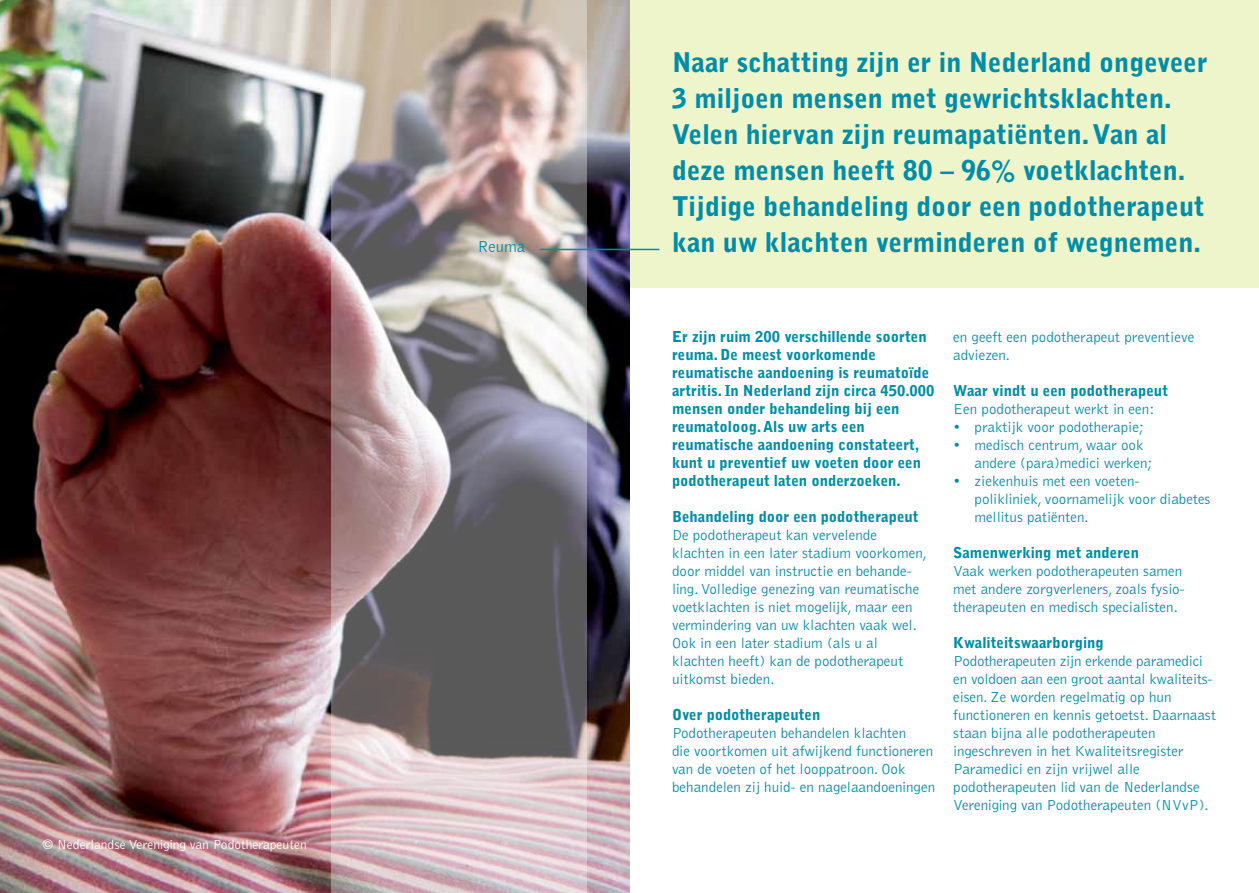
<style>
.page{position:relative;width:1259px;height:893px;background:#fff}
.page>*{position:absolute;margin:0;border:0;box-sizing:border-box;transform-origin:0 0}
.t1{font:900 27px/36px "Bell Gothic";color:#008da8}
.t2{font:300 16.5px "Bell Gothic";color:#008da8}
.t3{font:300 15px/18px "Bell Gothic";color:#008da8}
.t4{font:900 15px/18px "Bell Gothic";color:#008da8}
.t5{font:300 13.5px "Bell Gothic";color:#fff}
</style>
<div class="page">
<div style="left:629px;top:0;width:630px;height:288px;background:#eff5cb"></div>
<img style="left:0;top:0;width:629px;height:893px">
<img style="left:332px;top:0;width:255px;height:893px">
<hr style="left:540px;top:249px;width:119px;height:1px;background:#008da8">
<p class="t5" style="left:43px;top:838px;width:266px">© Nederlandse Vereniging van Podotherapeuten</p>
<h1 class="t1" style="left:672px;top:45px;width:537px">Naar schatting zijn er in Nederland ongeveer 3 miljoen mensen met gewrichtsklachten.<br>Velen hiervan zijn reumapatiënten. Van al deze mensen heeft 80 – 96% voetklachten.<br>Tijdige behandeling door een podotherapeut</h1>
<p class="t2" style="left:477px;top:238px;width:49px">Reuma</p>
<h1 class="t1" style="left:672px;top:225px;width:530px">kan uw klachten verminderen of wegnemen.</h1>
<p class="t4" style="left:672px;top:328px;width:264px">Er zijn ruim 200 verschillende soorten reuma. De meest voorkomende reumatische aandoening is reumatoïde artritis. In Nederland zijn circa 450.000 mensen onder behandeling bij een reumatoloog. Als uw arts een reumatische aandoening constateert, kunt u preventief uw voeten door een podotherapeut laten onderzoeken.</p>
<p class="t4" style="left:672px;top:508px;width:248px">Behandeling door een podotherapeut</p>
<p class="t3" style="left:672px;top:526px;width:256px">De podotherapeut kan vervelende klachten in een later stadium voorkomen, door middel van instructie en behande&shy;ling. Volledige genezing van reumatische voetklachten is niet mogelijk, maar een vermindering van uw klachten vaak wel.<br>Ook in een later stadium (als u al klachten heeft) kan de podotherapeut uitkomst bieden.</p>
<p class="t4" style="left:672px;top:706px;width:150px">Over podotherapeuten</p>
<p class="t3" style="left:672px;top:724px;width:265px">Podotherapeuten behandelen klachten<br>die voortkomen uit afwijkend functioneren van de voeten of het looppatroon. Ook behandelen zij huid- en nagelaandoeningen</p>
<p class="t3" style="left:953px;top:328px;width:243px">en geeft een podotherapeut preventieve adviezen.</p>
<p class="t4" style="left:953px;top:382px;width:216px">Waar vindt u een podotherapeut</p>
<p class="t3" style="left:953px;top:400px;width:203px">Een podotherapeut werkt in een:</p>
<p class="t3" style="left:953px;top:418px;width:192px">• praktijk voor podotherapie;</p>
<p class="t3" style="left:974px;top:436px;width:179px;text-indent:-21px">• medisch centrum, waar ook andere (para)medici werken;</p>
<p class="t3" style="left:974px;top:472px;width:237px;text-indent:-21px">• ziekenhuis met een voeten&shy;polikliniek, voornamelijk voor diabetes mellitus patiënten.</p>
<p class="t4" style="left:953px;top:544px;width:187px">Samenwerking met anderen</p>
<p class="t3" style="left:953px;top:562px;width:233px">Vaak werken podotherapeuten samen met andere zorgverleners, zoals fysio&shy;therapeuten en medisch specialisten.</p>
<p class="t4" style="left:953px;top:634px;width:152px">Kwaliteitswaarborging</p>
<p class="t3" style="left:953px;top:652px;width:264px">Podotherapeuten zijn erkende paramedici en voldoen aan een groot aantal kwaliteits&shy;eisen. Ze worden regelmatig op hun functioneren en kennis getoetst. Daarnaast staan bijna alle podotherapeuten ingeschreven in het Kwaliteitsregister Paramedici en zijn vrijwel alle podotherapeuten lid van de Nederlandse Vereniging van Podotherapeuten (NVvP).</p>
</div>
